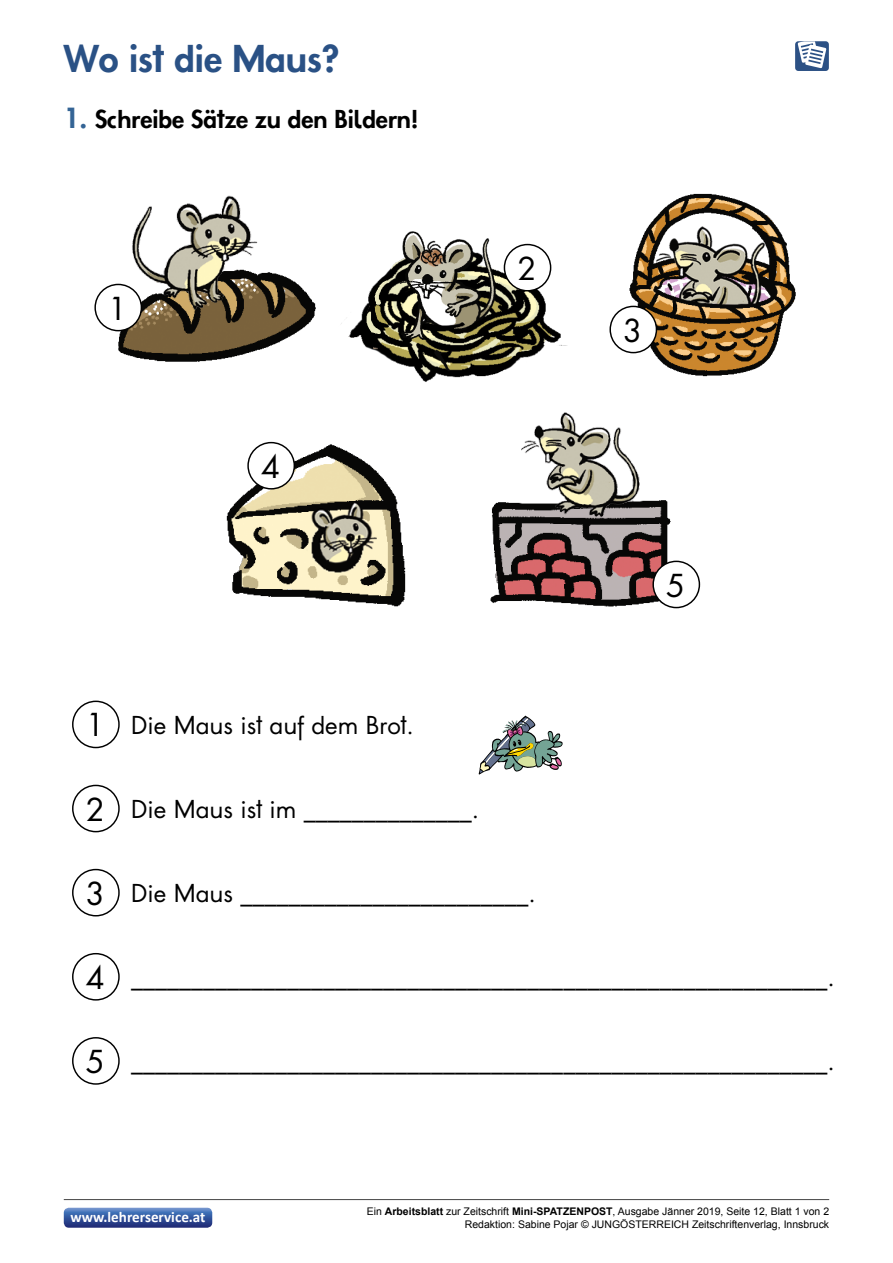
<style>
.page{position:relative;width:893px;height:1263px;background:#fff}
.page>*{position:absolute;margin:0;border:0;box-sizing:border-box;transform-origin:0 0}
.t1{font:700 36px "Fibelschrift";color:#2a5185}
.t2{font:500 30.75px "Fibelschrift";color:#000}
.t3{font:500 24px "Fibelschrift";color:#000}
.t4{font:700 24px "Fibelschrift";color:#000}
.t5{font:700 15.15px "Calibri";color:#fff}
.t6{font:10.5px/12.6px "Arial";color:#000;text-align:right}
.s1{font-size:27px;color:#346495}
.s2{font-weight:700}
</style>
<div class="page">
<svg style="left:64px;top:1208px;width:148px;height:20px"></svg>
<hr style="left:64px;top:1199px;width:765px;height:1px;background:#454545">
<svg style="left:795px;top:41px;width:34px;height:30px"></svg>
<svg style="left:478px;top:716px;width:85px;height:58px"></svg>
<img style="left:96px;top:272px;width:220px;height:90px">
<img style="left:120px;top:195px;width:142px;height:121px">
<div style="left:95px;top:284px;width:46px;height:47px;background:#fff;border-radius:50%"></div>
<div style="left:94px;top:284px;width:48px;height:47px;border:1px solid #000;border-radius:50%"></div>
<img style="left:341px;top:231px;width:226px;height:151px">
<div style="left:504px;top:245px;width:47px;height:46px;background:#fff;border-radius:50%"></div>
<div style="left:504px;top:244px;width:47px;height:47px;border:1px solid #000;border-radius:50%"></div>
<img style="left:611px;top:193px;width:185px;height:184px">
<div style="left:610px;top:306px;width:46px;height:47px;background:#fff;border-radius:50%"></div>
<div style="left:609px;top:306px;width:48px;height:47px;border:1px solid #000;border-radius:50%"></div>
<img style="left:226px;top:441px;width:180px;height:166px">
<div style="left:248px;top:443px;width:46px;height:46px;background:#fff;border-radius:50%"></div>
<div style="left:247px;top:442px;width:48px;height:47px;border:1px solid #000;border-radius:50%"></div>
<img style="left:490px;top:500px;width:210px;height:109px">
<img style="left:521px;top:412px;width:122px;height:121px">
<div style="left:653px;top:561px;width:46px;height:46px;background:#fff;border-radius:50%"></div>
<div style="left:652px;top:561px;width:48px;height:47px;border:1px solid #000;border-radius:50%"></div>
<div style="left:72px;top:701px;width:48px;height:47px;border:1px solid #000;border-radius:50%"></div>
<div style="left:72px;top:785px;width:48px;height:47px;border:1px solid #000;border-radius:50%"></div>
<div style="left:72px;top:869px;width:48px;height:47px;border:1px solid #000;border-radius:50%"></div>
<div style="left:72px;top:953px;width:48px;height:47px;border:1px solid #000;border-radius:50%"></div>
<div style="left:72px;top:1037px;width:48px;height:48px;border:1px solid #000;border-radius:50%"></div>
<h1 class="t1" style="left:64px;top:35px;width:277px">Wo ist die Maus?</h1>
<p class="t4" style="left:64px;top:103px;width:356px"><span class="s1">1.</span> Schreibe Sätze zu den Bildern!</p>
<p class="t2" style="left:108px;top:287px;width:20px">1</p>
<p class="t2" style="left:261px;top:445px;width:20px">4</p>
<p class="t2" style="left:517px;top:247px;width:20px">2</p>
<p class="t2" style="left:86px;top:704px;width:20px">1</p>
<p class="t2" style="left:86px;top:788px;width:20px">2</p>
<p class="t3" style="left:131px;top:709px;width:284px">Die Maus ist auf dem Brot.</p>
<p class="t3" style="left:131px;top:793px;width:349px">Die Maus ist im ______________.</p>
<p class="t2" style="left:86px;top:872px;width:20px">3</p>
<p class="t3" style="left:131px;top:877px;width:406px">Die Maus ________________________.</p>
<p class="t2" style="left:623px;top:309px;width:20px">3</p>
<p class="t2" style="left:666px;top:564px;width:20px">5</p>
<p class="t2" style="left:86px;top:956px;width:20px">4</p>
<p class="t2" style="left:86px;top:1040px;width:20px">5</p>
<p class="t3" style="left:131px;top:961px;width:705px">__________________________________________________________.</p>
<p class="t3" style="left:131px;top:1045px;width:705px">__________________________________________________________.</p>
<p class="t5" style="left:70px;top:1207px;width:137px">www.lehrerservice.at</p>
<p class="t6" style="left:367px;top:1205px;width:464px">Ein <span class="s2">Arbeitsblatt</span> zur Zeitschrift <span class="s2">Mini-SPATZENPOST</span>, Ausgabe Jänner 2019, Seite 12, Blatt 1 von 2<br>Redaktion: Sabine Pojar © JUNGÖSTERREICH Zeitschriftenverlag, Innsbruck</p>
</div>
